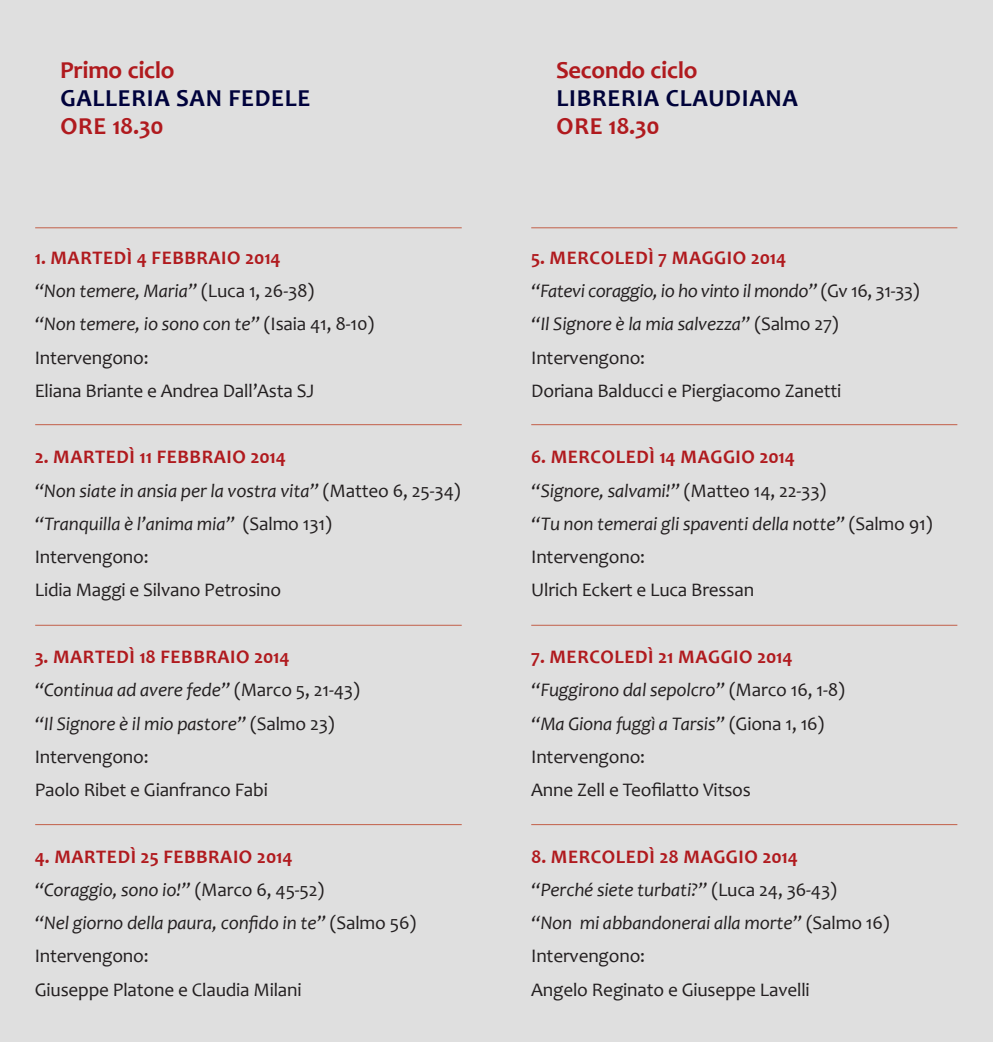
<style>
.page{position:relative;width:993px;height:1042px;background:#fff}
.page>*{position:absolute;margin:0;border:0;box-sizing:border-box;transform-origin:0 0}
.Normale{font:700 24.5px "Candara";letter-spacing:-.01em;color:#b01a1e}
.Normale-2{font:700 24.5px "Candara";letter-spacing:.03em;color:#00023c}
.Normale-3{font:700 24.5px "Candara";letter-spacing:.03em;color:#00033a}
.t1{font:italic 19.25px "Candara";letter-spacing:-.01em;color:#231f20}
.t2{font:19.25px "Candara";letter-spacing:-.01em;color:#231f20}
.Normale-4{font:700 19.25px "Candara";letter-spacing:.03em;color:#b01a1e}
.s1{font-style:normal}
</style>
<div class="page">
<div style="left:0;top:0;width:992px;height:1042px;background:#dfdfdf"></div>
<hr style="left:531px;top:227px;width:426px;height:1px;background:#c25f49">
<hr style="left:531px;top:424px;width:426px;height:1px;background:#c25f49">
<hr style="left:531px;top:625px;width:426px;height:1px;background:#c25f49">
<hr style="left:35px;top:227px;width:426px;height:1px;background:#c25f49">
<hr style="left:35px;top:424px;width:426px;height:1px;background:#c25f49">
<hr style="left:35px;top:625px;width:426px;height:1px;background:#c25f49">
<hr style="left:35px;top:824px;width:426px;height:1px;background:#c25f49">
<hr style="left:531px;top:824px;width:426px;height:1px;background:#c25f49">
<p class="Normale" style="left:60px;top:55px;width:116px">Primo ciclo</p>
<p class="Normale-2" style="left:60px;top:83px;width:251px">GALLERIA SAN FEDELE</p>
<p class="Normale" style="left:60px;top:111px;width:104px">ORE 18.30</p>
<p class="Normale-4" style="left:35px;top:245px;width:248px">1. MARTEDÌ 4 FEBBRAIO 2014</p>
<p class="t1" style="left:35px;top:279px;width:281px">“Non temere, Maria” <span class="s1">(Luca 1, 26-38)</span></p>
<p class="t1" style="left:35px;top:312px;width:341px">“Non temere, io sono con te” <span class="s1">(Isaia 41, 8-10)</span></p>
<p class="t2" style="left:35px;top:345px;width:115px">Intervengono:</p>
<p class="t2" style="left:35px;top:378px;width:281px">Eliana Briante e Andrea Dall’Asta SJ</p>
<p class="Normale-4" style="left:35px;top:445px;width:253px">2. MARTEDÌ 11 FEBBRAIO 2014</p>
<p class="t1" style="left:35px;top:478px;width:427px">“Non siate in ansia per la vostra vita” <span class="s1">(Matteo 6, 25-34)</span></p>
<p class="t1" style="left:35px;top:511px;width:298px">“Tranquilla è l’anima mia” <span class="s1">(Salmo 131)</span></p>
<p class="t2" style="left:35px;top:545px;width:115px">Intervengono:</p>
<p class="t2" style="left:35px;top:578px;width:248px">Lidia Maggi e Silvano Petrosino</p>
<p class="Normale-4" style="left:35px;top:644px;width:256px">3. MARTEDÌ 18 FEBBRAIO 2014</p>
<p class="t1" style="left:35px;top:678px;width:326px">“Continua ad avere fede” <span class="s1">(Marco 5, 21-43)</span></p>
<p class="t1" style="left:35px;top:711px;width:301px">“Il Signore è il mio pastore” <span class="s1">(Salmo 23)</span></p>
<p class="t2" style="left:35px;top:744px;width:115px">Intervengono:</p>
<p class="t2" style="left:35px;top:777px;width:235px">Paolo Ribet e Gianfranco Fabi</p>
<p class="Normale-4" style="left:35px;top:844px;width:259px">4. MARTEDÌ 25 FEBBRAIO 2014</p>
<p class="t1" style="left:35px;top:877px;width:291px">“Coraggio, sono io!” <span class="s1">(Marco 6, 45-52)</span></p>
<p class="t1" style="left:35px;top:910px;width:383px">“Nel giorno della paura, confido in te” <span class="s1">(Salmo 56)</span></p>
<p class="t2" style="left:35px;top:944px;width:115px">Intervengono:</p>
<p class="t2" style="left:35px;top:977px;width:268px">Giuseppe Platone e Claudia Milani</p>
<p class="Normale" style="left:556px;top:55px;width:143px">Secondo ciclo</p>
<p class="Normale-3" style="left:556px;top:83px;width:243px">LIBRERIA CLAUDIANA</p>
<p class="Normale" style="left:556px;top:111px;width:104px">ORE 18.30</p>
<p class="Normale-4" style="left:531px;top:245px;width:257px">5. MERCOLEDÌ 7 MAGGIO 2014</p>
<p class="t1" style="left:531px;top:279px;width:390px">“Fatevi coraggio, io ho vinto il mondo” <span class="s1">(Gv 16, 31-33)</span></p>
<p class="t1" style="left:531px;top:312px;width:309px">“Il Signore è la mia salvezza” <span class="s1">(Salmo 27)</span></p>
<p class="t2" style="left:531px;top:345px;width:115px">Intervengono:</p>
<p class="t2" style="left:531px;top:378px;width:311px">Doriana Balducci e Piergiacomo Zanetti</p>
<p class="Normale-4" style="left:531px;top:445px;width:265px">6. MERCOLEDÌ 14 MAGGIO 2014</p>
<p class="t1" style="left:531px;top:478px;width:296px">“Signore, salvami!” <span class="s1">(Matteo 14, 22-33)</span></p>
<p class="t1" style="left:531px;top:511px;width:402px">“Tu non temerai gli spaventi della notte” <span class="s1">(Salmo 91)</span></p>
<p class="t2" style="left:531px;top:545px;width:115px">Intervengono:</p>
<p class="t2" style="left:531px;top:578px;width:224px">Ulrich Eckert e Luca Bressan</p>
<p class="Normale-4" style="left:531px;top:644px;width:263px">7. MERCOLEDÌ 21 MAGGIO 2014</p>
<p class="t1" style="left:531px;top:678px;width:315px">“Fuggirono dal sepolcro” <span class="s1">(Marco 16, 1-8)</span></p>
<p class="t1" style="left:531px;top:711px;width:294px">“Ma Giona fuggì a Tarsis” <span class="s1">(Giona 1, 16)</span></p>
<p class="t2" style="left:531px;top:744px;width:115px">Intervengono:</p>
<p class="t2" style="left:531px;top:777px;width:221px">Anne Zell e Teofilatto Vitsos</p>
<p class="Normale-4" style="left:531px;top:844px;width:268px">8. MERCOLEDÌ 28 MAGGIO 2014</p>
<p class="t1" style="left:531px;top:877px;width:307px">“Perché siete turbati?” <span class="s1">(Luca 24, 36-43)</span></p>
<p class="t1" style="left:531px;top:910px;width:360px">“Non mi abbandonerai alla morte” <span class="s1">(Salmo 16)</span></p>
<p class="t2" style="left:531px;top:944px;width:115px">Intervengono:</p>
<p class="t2" style="left:531px;top:977px;width:280px">Angelo Reginato e Giuseppe Lavelli</p>
</div>
